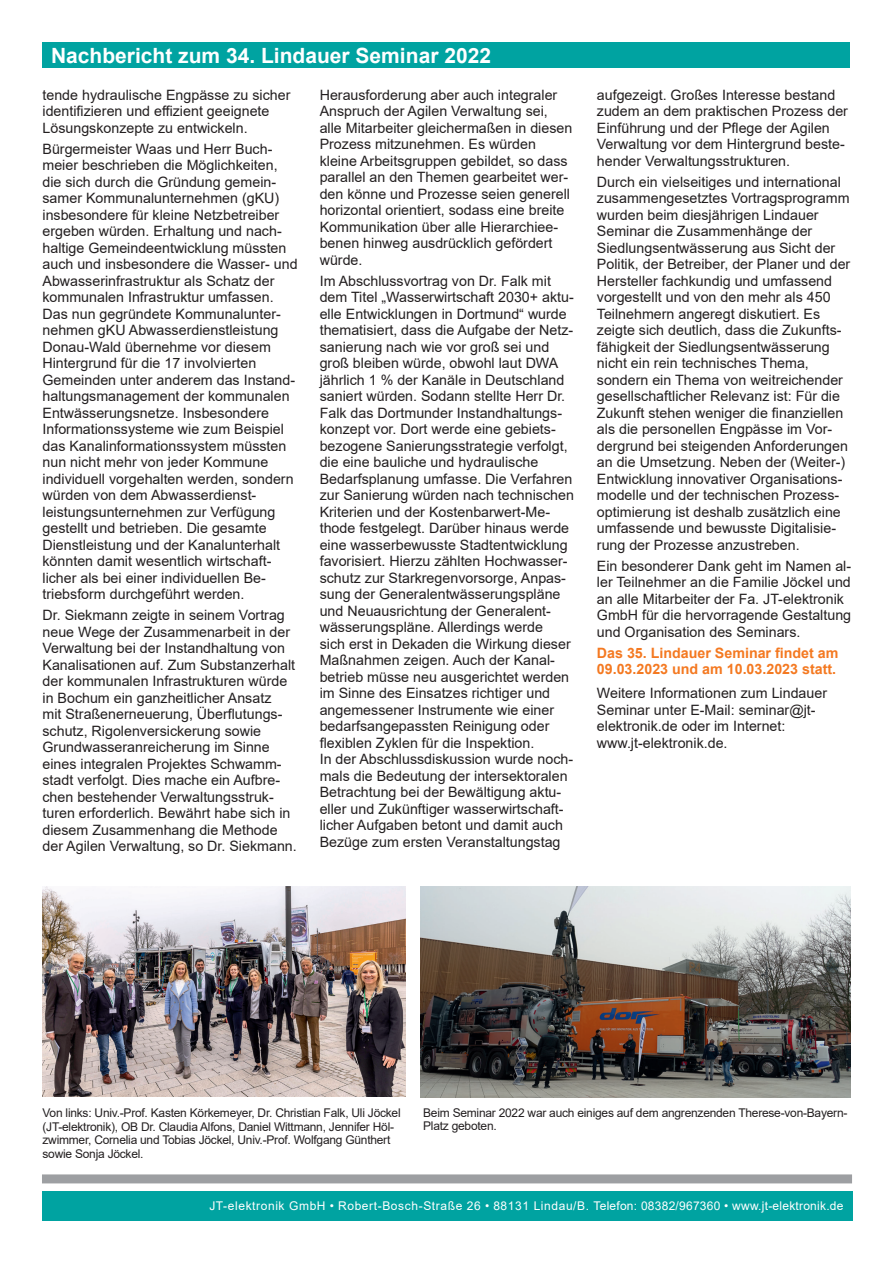
<style>
.page{position:relative;width:893px;height:1263px;background:#fff}
.page>*{position:absolute;margin:0;border:0;box-sizing:border-box;transform-origin:0 0}
.t1{font:700 21px "Arial";color:#fff}
.t2{font:14.25px/16.5px "Arial";color:#231f20}
.t3{font:700 14.25px/16.5px "Arial";color:#f47921}
.t4{font:12px/13.5px "Arial";letter-spacing:-.02em;color:#231f20}
.t5{font:12px "Arial";letter-spacing:.05em;color:#fff}
</style>
<div class="page">
<div style="left:42px;top:1174px;width:810px;height:9px;background:#9d9fa2"></div>
<div style="left:42px;top:1191px;width:810px;height:29px;background:#00a3a1"></div>
<div style="left:43px;top:43px;width:807px;height:25px;background:#00a3a1"></div>
<img style="left:43px;top:887px;width:362px;height:209px">
<img style="left:421px;top:887px;width:429px;height:210px">
<h1 class="t1" style="left:51px;top:41px;width:441px">Nachbericht zum 34. Lindauer Seminar 2022</h1>
<p class="t2" style="left:43px;top:86px;width:249px">tende hydraulische Engpässe zu sicher identifizieren und effizient geeignete<br>Lösungskonzepte zu entwickeln.</p>
<p class="t2" style="left:43px;top:140px;width:257px">Bürgermeister Waas und Herr Buch&shy;meier beschrieben die Möglichkeiten, die sich durch die Gründung gemein&shy;samer Kommunalunternehmen (gKU) insbesondere für kleine Netzbetreiber ergeben würden. Erhaltung und nach&shy;haltige Gemeindeentwicklung müssten auch und insbesondere die Wasser- und Abwasserinfrastruktur als Schatz der kommunalen Infrastruktur umfassen.<br>Das nun gegründete Kommunalunter&shy;nehmen gKU Abwasserdienstleistung Donau-Wald übernehme vor diesem Hintergrund für die 17 involvierten Gemeinden unter anderem das Instand&shy;haltungsmanagement der kommunalen Entwässerungsnetze. Insbesondere Informationssysteme wie zum Beispiel das Kanalinformationssystem müssten nun nicht mehr von jeder Kommune individuell vorgehalten werden, sondern würden von dem Abwasserdienst&shy;leistungsunternehmen zur Verfügung gestellt und betrieben. Die gesamte Dienstleistung und der Kanalunterhalt könnten damit wesentlich wirtschaft&shy;licher als bei einer individuellen Be&shy;triebsform durchgeführt werden.</p>
<p class="t2" style="left:43px;top:607px;width:256px">Dr. Siekmann zeigte in seinem Vortrag neue Wege der Zusammenarbeit in der Verwaltung bei der Instandhaltung von Kanalisationen auf. Zum Substanzerhalt der kommunalen Infrastrukturen würde in Bochum ein ganzheitlicher Ansatz<br>mit Straßenerneuerung, Überflutungs&shy;schutz, Rigolenversickerung sowie Grundwasseranreicherung im Sinne eines integralen Projektes Schwamm&shy;stadt verfolgt. Dies mache ein Aufbre&shy;chen bestehender Verwaltungsstruk&shy;turen erforderlich. Bewährt habe sich in diesem Zusammenhang die Methode der Agilen Verwaltung, so Dr. Siekmann.</p>
<p class="t2" style="left:320px;top:86px;width:254px">Herausforderung aber auch integraler Anspruch der Agilen Verwaltung sei, alle Mitarbeiter gleichermaßen in diesen Prozess mitzunehmen. Es würden kleine Arbeitsgruppen gebildet, so dass parallel an den Themen gearbeitet wer&shy;den könne und Prozesse seien generell horizontal orientiert, sodass eine breite Kommunikation über alle Hierarchiee&shy;benen hinweg ausdrücklich gefördert würde.</p>
<p class="t2" style="left:320px;top:272px;width:256px">Im Abschlussvortrag von Dr. Falk mit dem Titel „Wasserwirtschaft 2030+ aktu&shy;elle Entwicklungen in Dortmund“ wurde thematisiert, dass die Aufgabe der Netz&shy;sanierung nach wie vor groß sei und groß bleiben würde, obwohl laut DWA jährlich 1 % der Kanäle in Deutschland saniert würden. Sodann stellte Herr Dr.<br>Falk das Dortmunder Instandhaltungs&shy;konzept vor. Dort werde eine gebiets&shy;bezogene Sanierungsstrategie verfolgt, die eine bauliche und hydraulische Bedarfsplanung umfasse. Die Verfahren zur Sanierung würden nach technischen Kriterien und der Kostenbarwert-Me&shy;thode festgelegt. Darüber hinaus werde eine wasserbewusste Stadtentwicklung favorisiert. Hierzu zählten Hochwasser&shy;schutz zur Starkregenvorsorge, Anpas&shy;sung der Generalentwässerungspläne und Neuausrichtung der Generalent&shy;wässerungspläne. Allerdings werde<br>sich erst in Dekaden die Wirkung dieser Maßnahmen zeigen. Auch der Kanal&shy;betrieb müsse neu ausgerichtet werden im Sinne des Einsatzes richtiger und angemessener Instrumente wie einer bedarfsangepassten Reinigung oder flexiblen Zyklen für die Inspektion.<br>In der Abschlussdiskussion wurde noch&shy;mals die Bedeutung der intersektoralen Betrachtung bei der Bewältigung aktu&shy;eller und Zukünftiger wasserwirtschaft&shy;licher Aufgaben betont und damit auch Bezüge zum ersten Veranstaltungstag</p>
<p class="t2" style="left:597px;top:86px;width:253px">aufgezeigt. Großes Interesse bestand zudem an dem praktischen Prozess der Einführung und der Pflege der Agilen Verwaltung vor dem Hintergrund beste&shy;hender Verwaltungsstrukturen.</p>
<p class="t2" style="left:597px;top:173px;width:255px">Durch ein vielseitiges und international zusammengesetztes Vortragsprogramm wurden beim diesjährigen Lindauer Seminar die Zusammenhänge der Siedlungsentwässerung aus Sicht der Politik, der Betreiber, der Planer und der Hersteller fachkundig und umfassend vorgestellt und von den mehr als 450<br>Teilnehmern angeregt diskutiert. Es zeigte sich deutlich, dass die Zukunfts&shy;fähigkeit der Siedlungsentwässerung nicht ein rein technisches Thema, sondern ein Thema von weitreichender gesellschaftlicher Relevanz ist: Für die Zukunft stehen weniger die finanziellen als die personellen Engpässe im Vor&shy;dergrund bei steigenden Anforderungen an die Umsetzung. Neben der (Weiter-)<br>Entwicklung innovativer Organisations&shy;modelle und der technischen Prozess&shy;optimierung ist deshalb zusätzlich eine umfassende und bewusste Digitalisie&shy;rung der Prozesse anzustreben.</p>
<p class="t2" style="left:597px;top:557px;width:256px">Ein besonderer Dank geht im Namen al&shy;ler Teilnehmer an die Familie Jöckel und an alle Mitarbeiter der Fa. JT-elektronik GmbH für die hervorragende Gestaltung und Organisation des Seminars.</p>
<p class="t3" style="left:597px;top:645px;width:243px">Das 35. Lindauer Seminar findet am<br>09.03.2023 und am 10.03.2023 statt.</p>
<p class="t2" style="left:597px;top:685px;width:232px">Weitere Informationen zum Lindauer<br>Seminar unter E-Mail: seminar@jt&shy;elektronik.de oder im Internet: www.jt-elektronik.de.</p>
<p class="t4" style="left:43px;top:1106px;width:360px">Von links: Univ.-Prof. Kasten Körkemeyer, Dr. Christian Falk, Uli Jöckel (JT-elektronik), OB Dr. Claudia Alfons, Daniel Wittmann, Jennifer Höl&shy;zwimmer, Cornelia und Tobias Jöckel, Univ.-Prof. Wolfgang Günthert sowie Sonja Jöckel.</p>
<p class="t4" style="left:423px;top:1105px;width:426px">Beim Seminar 2022 war auch einiges auf dem angrenzenden Therese-von-Bayern-<br>Platz geboten.</p>
<p class="t5" style="left:209px;top:1197px;width:636px">JT-elektronik GmbH • Robert-Bosch-Straße 26 • 88131 Lindau/B. Telefon: 08382/967360 • www.jt-elektronik.de</p>
</div>
